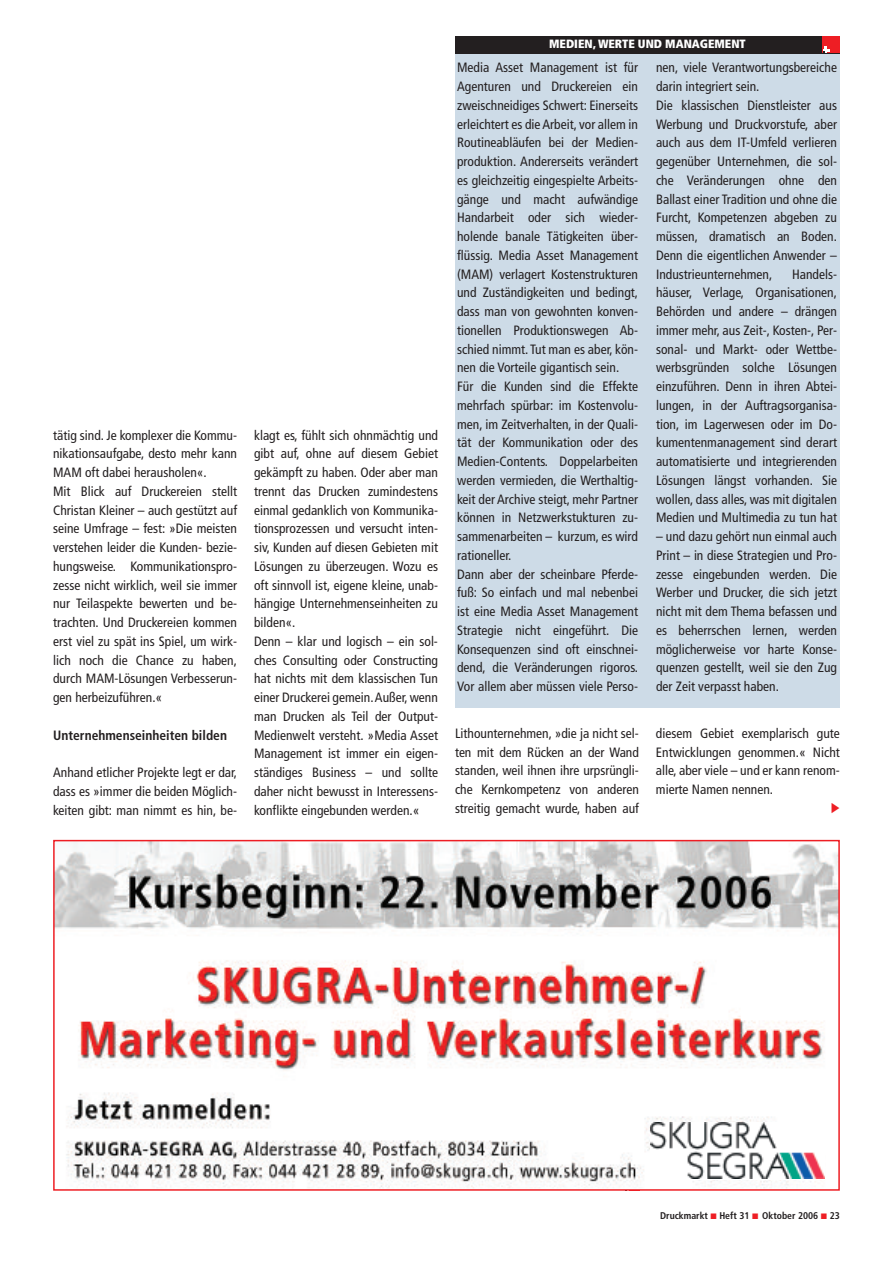
<style>
.page{position:relative;width:893px;height:1263px;background:#fff}
.page>*{position:absolute;margin:0;border:0;box-sizing:border-box;transform-origin:0 0}
.t1{font:condensed 13.5px/18.8px "Frutiger";color:#231f20;text-align:justify}
.t2{font:700 condensed 13.5px "Frutiger";color:#231f20}
.t3{font:900 condensed 12px "Frutiger";color:#fff}
.t4{font:700 condensed 9.75px "Frutiger";color:#231f20}
</style>
<div class="page">
<img style="left:56px;top:843px;width:781px;height:345px">
<div style="left:53px;top:840px;width:787px;height:351px;border:2px solid #ee1e24"></div>
<div style="left:455px;top:36px;width:384px;height:671px;background:#cddbe7"></div>
<div style="left:455px;top:36px;width:385px;height:17px;background:#231f20"></div>
<div style="left:823px;top:36px;width:17px;height:17px;background:#ee1e24"></div>
<svg style="left:823px;top:47px;width:6px;height:6px"></svg>
<svg style="left:651px;top:1122px;width:174px;height:57px"></svg>
<img style="left:651px;top:1122px;width:173px;height:56px">
<p class="t1" style="left:53px;top:427px;width:185px;text-align:left">tätig sind. Je komplexer die Kommu&shy;nikationsaufgabe, desto mehr kann MAM oft dabei herausholen«.<br>Mit Blick auf Druckereien stellt Christan Kleiner – auch gestützt auf seine Umfrage – fest: »Die meisten verstehen leider die Kunden- bezie&shy;hungsweise. Kommunikationspro&shy;zesse nicht wirklich, weil sie immer nur Teilaspekte bewerten und be&shy;trachten. Und Druckereien kommen erst viel zu spät ins Spiel, um wirk&shy;lich noch die Chance zu haben, durch MAM-Lösungen Verbesserun&shy;gen herbeizuführen.«</p>
<p class="t2" style="left:53px;top:729px;width:175px">Unternehmenseinheiten bilden</p>
<p class="t1" style="left:53px;top:764px;width:185px">Anhand etlicher Projekte legt er dar, dass es »immer die beiden Möglich&shy;keiten gibt: man nimmt es hin, be-</p>
<p class="t1" style="left:254px;top:427px;width:185px;text-align:left">klagt es, fühlt sich ohnmächtig und gibt auf, ohne auf diesem Gebiet gekämpft zu haben. Oder aber man trennt das Drucken zumindestens einmal gedanklich von Kommunika&shy;tionsprozessen und versucht inten&shy;siv, Kunden auf diesen Gebieten mit<br>Lösungen zu überzeugen. Wozu es oft sinnvoll ist, eigene kleine, unab&shy;hängige Unternehmenseinheiten zu bilden«.<br>Denn – klar und logisch – ein sol&shy;ches Consulting oder Constructing hat nichts mit dem klassischen Tun einer Druckerei gemein.Außer,wenn man Drucken als Teil der Output-<br>Medienwelt versteht. »Media Asset<br>Management ist immer ein eigen&shy;ständiges Business – und sollte daher nicht bewusst in Interessens&shy;konflikte eingebunden werden.«</p>
<p class="t3" style="left:549px;top:39px;width:198px">MEDIEN, WERTE UND MANAGEMENT</p>
<p class="t1" style="left:457px;top:59px;width:182px;text-align:left">Media Asset Management ist für Agenturen und Druckereien ein zweischneidiges Schwert: Einerseits erleichtert es die Arbeit, vor allem in Routineabläufen bei der Medien&shy;produktion. Andererseits verändert es gleichzeitig eingespielte Arbeits&shy;gänge und macht aufwändige Handarbeit oder sich wieder&shy;holende banale Tätigkeiten über&shy;flüssig. Media Asset Management (MAM) verlagert Kostenstrukturen und Zuständigkeiten und bedingt, dass man von gewohnten konven&shy;tionellen Produktionswegen Ab&shy;schied nimmt. Tut man es aber, kön&shy;nen die Vorteile gigantisch sein.<br>Für die Kunden sind die Effekte mehrfach spürbar: im Kostenvolu&shy;men, im Zeitverhalten, in der Quali&shy;tät der Kommunikation oder des Medien-Contents. Doppelarbeiten werden vermieden, die Werthaltig&shy;keit der Archive steigt, mehr Partner können in Netzwerkstukturen zu&shy;sammenarbeiten – kurzum, es wird rationeller.<br>Dann aber der scheinbare Pferde&shy;fuß: So einfach und mal nebenbei ist eine Media Asset Management Strategie nicht eingeführt. Die Konsequenzen sind oft einschnei&shy;dend, die Veränderungen rigoros.<br>Vor allem aber müssen viele Perso-</p>
<p class="t1" style="left:656px;top:59px;width:182px;text-align:left">nen, viele Verantwortungsbereiche darin integriert sein.<br>Die klassischen Dienstleister aus<br>Werbung und Druckvorstufe, aber auch aus dem IT-Umfeld verlieren gegenüber Unternehmen, die sol&shy;che Veränderungen ohne den<br>Ballast einer Tradition und ohne die<br>Furcht, Kompetenzen abgeben zu müssen, dramatisch an Boden.<br>Denn die eigentlichen Anwender –<br>Industrieunternehmen,</p>
<p class="t1" style="left:656px;top:266px;width:182px;text-indent:136px">Handels&shy;häuser, Verlage, Organisationen, Behörden und andere – drängen immer mehr, aus Zeit-, Kosten-, Per&shy;sonal- und Markt- oder Wettbe&shy;werbsgründen solche Lösungen einzuführen. Denn in ihren Abtei&shy;lungen, in der Auftragsorganisa&shy;tion, im Lagerwesen oder im Do&shy;kumentenmanagement sind derart automatisierte und integrierenden Lösungen längst vorhanden. Sie wollen, dass alles, was mit digitalen Medien und Multimedia zu tun hat</p>
<p class="t1" style="left:656px;top:528px;width:182px">– und dazu gehört nun einmal auch Print – in diese Strategien und Pro&shy;zesse eingebunden werden. Die Werber und Drucker, die sich jetzt nicht mit dem Thema befassen und es beherrschen lernen, werden möglicherweise vor harte Konse&shy;quenzen gestellt, weil sie den Zug der Zeit verpasst haben.</p>
<p class="t1" style="left:455px;top:725px;width:185px">Lithounternehmen, »die ja nicht sel&shy;ten mit dem Rücken an der Wand standen, weil ihnen ihre urpsrüngli&shy;che Kernkompetenz von anderen streitig gemacht wurde, haben auf</p>
<p class="t1" style="left:656px;top:725px;width:185px">diesem Gebiet exemplarisch gute Entwicklungen genommen.« Nicht alle, aber viele – und er kann renom&shy;mierte Namen nennen.</p>
<p class="t4" style="left:660px;top:1212px;width:91px">Druckmarkt Heft 31</p>
<p class="t4" style="left:762px;top:1212px;width:79px">Oktober 2006 23</p>
</div>
